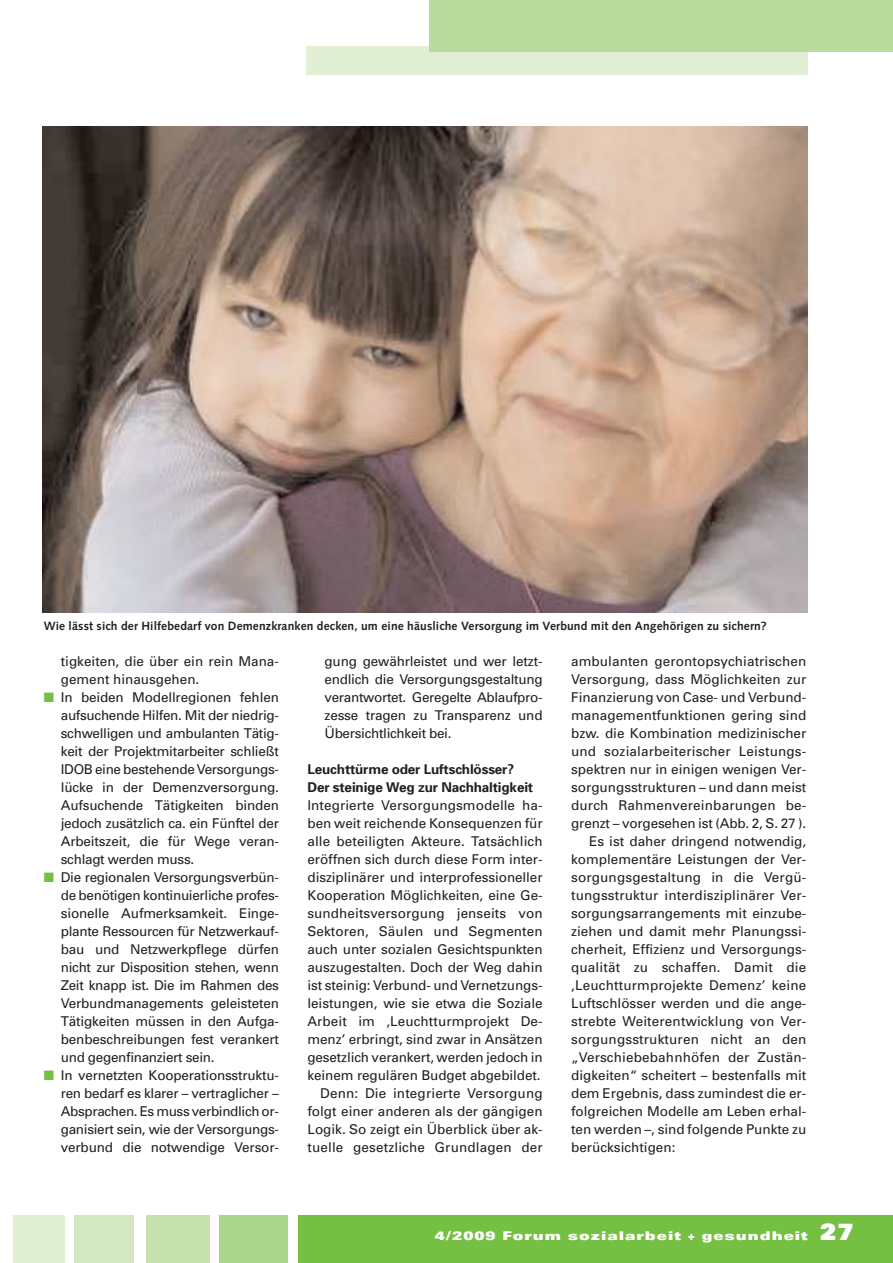
<style>
.page{position:relative;width:893px;height:1263px;background:#fff}
.page>*{position:absolute;margin:0;border:0;box-sizing:border-box;transform-origin:0 0}
.t1{font:13.5px/18px "Univers";color:#231f20;text-align:justify}
.t2{font:700 13.5px/18px "Univers";letter-spacing:-.01em;color:#231f20}
.t3{font:700 12px "Syntax";letter-spacing:.01em;color:#231f20}
.t4{font:900 expanded 12px "Univers";letter-spacing:.085em;color:#fff}
.s1{color:#75c043}
.s2{font-stretch:normal;font-size:22.5px}
</style>
<div class="page">
<div style="left:306px;top:47px;width:502px;height:28px;background:#e1efd4"></div>
<div style="left:429px;top:0;width:464px;height:52px;background:#b9db9b"></div>
<div style="left:299px;top:1216px;width:594px;height:47px;background:#75c043"></div>
<div style="left:219px;top:1216px;width:68px;height:47px;background:#abd58a"></div>
<div style="left:146px;top:1216px;width:63px;height:47px;background:#c6e1ae"></div>
<div style="left:75px;top:1216px;width:59px;height:47px;background:#d3e8c1"></div>
<div style="left:13px;top:1216px;width:51px;height:47px;background:#e1efd4"></div>
<img style="left:42px;top:126px;width:766px;height:486px">
<p class="t3" style="left:44px;top:621px;width:724px">Wie lässt sich der Hilfebedarf von Demenzkranken decken, um eine häusliche Versorgung im Verbund mit den Angehörigen zu sichern?</p>
<p class="t1" style="left:61px;top:654px;width:220px">tigkeiten, die über ein rein Mana&shy;gement hinausgehen.</p>
<p class="t1" style="left:61px;top:690px;width:220px;text-indent:-17px"><span class="s1">■</span> In beiden Modellregionen fehlen aufsuchende Hilfen. Mit der niedrig&shy;schwelligen und ambulanten Tätig&shy;keit der Projektmitarbeiter schließt IDOB eine bestehende Versorgungs&shy;lücke in der Demenzversorgung.<br>Aufsuchende Tätigkeiten binden jedoch zusätzlich ca. ein Fünftel der Arbeitszeit, die für Wege veran&shy;schlagt werden muss.</p>
<p class="t1" style="left:61px;top:870px;width:220px;text-indent:-17px"><span class="s1">■</span> Die regionalen Versorgungsverbün&shy;de benötigen kontinuierliche profes&shy;sionelle Aufmerksamkeit. Einge&shy;plante Ressourcen für Netzwerkauf&shy;bau und Netzwerkpflege dürfen nicht zur Disposition stehen, wenn Zeit knapp ist. Die im Rahmen des Verbundmanagements geleisteten Tätigkeiten müssen in den Aufga&shy;benbeschreibungen fest verankert und gegenfinanziert sein.</p>
<p class="t1" style="left:61px;top:1068px;width:220px;text-indent:-17px"><span class="s1">■</span> In vernetzten Kooperationsstruktu&shy;ren bedarf es klarer – vertraglicher – Absprachen. Es muss verbindlich or&shy;ganisiert sein, wie der Versorgungs&shy;verbund die notwendige Versor-</p>
<p class="t1" style="left:324px;top:653px;width:220px">gung gewährleistet und wer letzt&shy;endlich die Versorgungsgestaltung verantwortet. Geregelte Ablaufpro&shy;zesse tragen zu Transparenz und Übersichtlichkeit bei.</p>
<p class="t2" style="left:307px;top:762px;width:227px">Leuchttürme oder Luftschlösser?<br>Der steinige Weg zur Nachhaltigkeit</p>
<p class="t1" style="left:307px;top:797px;width:237px;text-align:right">Integrierte Versorgungsmodelle ha&shy;ben weit reichende Konsequenzen für alle beteiligten Akteure. Tatsächlich eröffnen sich durch diese Form inter&shy;disziplinärer und interprofessioneller Kooperation Möglichkeiten, eine Ge&shy;sundheitsversorgung jenseits von Sektoren, Säulen und Segmenten auch unter sozialen Gesichtspunkten auszugestalten. Doch der Weg dahin ist steinig: Verbund- und Vernetzungs&shy;leistungen, wie sie etwa die Soziale Arbeit im ‚Leuchtturmprojekt De&shy;menz’ erbringt, sind zwar in Ansätzen gesetzlich verankert, werden jedoch in keinem regulären Budget abgebildet.<br>Denn: Die integrierte Versorgung folgt einer anderen als der gängigen Logik. So zeigt ein Überblick über ak&shy;tuelle gesetzliche Grundlagen der</p>
<p class="t1" style="left:571px;top:653px;width:237px">ambulanten gerontopsychiatrischen</p>
<p class="t1" style="left:571px;top:671px;width:237px">Versorgung, dass Möglichkeiten zur</p>
<p class="t1" style="left:571px;top:689px;width:237px">Finanzierung von Case- und Verbund-</p>
<p class="t1" style="left:571px;top:707px;width:237px">managementfunktionen gering sind</p>
<p class="t1" style="left:571px;top:725px;width:237px">bzw. die Kombination medizinischer</p>
<p class="t1" style="left:571px;top:743px;width:237px">und sozialarbeiterischer Leistungs-</p>
<p class="t1" style="left:571px;top:761px;width:237px">spektren nur in einigen wenigen Ver-</p>
<p class="t1" style="left:571px;top:779px;width:237px">sorgungsstrukturen – und dann meist</p>
<p class="t1" style="left:571px;top:797px;width:237px">durch Rahmenvereinbarungen be-</p>
<p class="t1" style="left:571px;top:815px;width:237px">grenzt – vorgesehen ist (Abb. 2, S. 27 ).</p>
<p class="t1" style="left:589px;top:833px;width:219px">Es ist daher dringend notwendig,</p>
<p class="t1" style="left:571px;top:851px;width:237px">komplementäre Leistungen der Ver-</p>
<p class="t1" style="left:571px;top:869px;width:237px">sorgungsgestaltung in die Vergü-</p>
<p class="t1" style="left:571px;top:887px;width:237px">tungsstruktur interdisziplinärer Ver-</p>
<p class="t1" style="left:571px;top:905px;width:237px">sorgungsarrangements mit einzube-</p>
<p class="t1" style="left:571px;top:923px;width:237px">ziehen und damit mehr Planungssi-</p>
<p class="t1" style="left:571px;top:941px;width:237px">cherheit, Effizienz und Versorgungs-</p>
<p class="t1" style="left:571px;top:959px;width:237px">qualität zu schaffen. Damit die</p>
<p class="t1" style="left:571px;top:977px;width:237px">‚Leuchtturmprojekte Demenz’ keine</p>
<p class="t1" style="left:571px;top:995px;width:237px">Luftschlösser werden und die ange-</p>
<p class="t1" style="left:571px;top:1013px;width:237px">strebte Weiterentwicklung von Ver-</p>
<p class="t1" style="left:571px;top:1031px;width:237px">sorgungsstrukturen nicht an den</p>
<p class="t1" style="left:571px;top:1049px;width:237px">„Verschiebebahnhöfen der Zustän-</p>
<p class="t1" style="left:571px;top:1067px;width:237px">digkeiten“ scheitert – bestenfalls mit</p>
<p class="t1" style="left:571px;top:1085px;width:237px">dem Ergebnis, dass zumindest die er-</p>
<p class="t1" style="left:571px;top:1103px;width:237px">folgreichen Modelle am Leben erhal-</p>
<p class="t1" style="left:571px;top:1121px;width:237px">ten werden –, sind folgende Punkte zu</p>
<p class="t1" style="left:571px;top:1139px;width:106px">berücksichtigen:</p>
<p class="t4" style="left:435px;top:1231px;width:420px">4/2009 Forum sozialarbeit + gesundheit <span class="s2">27</span></p>
</div>
